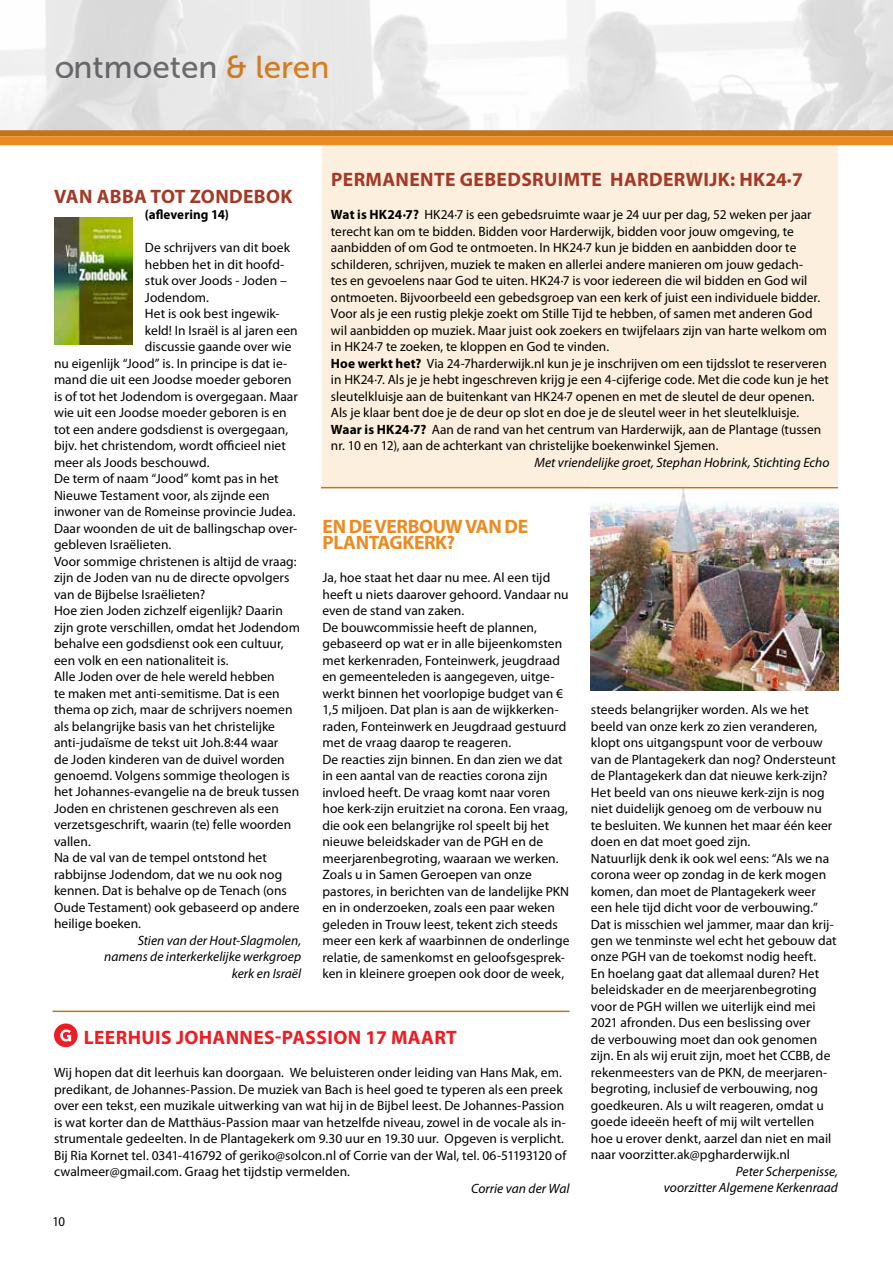
<style>
.page{position:relative;width:893px;height:1263px;background:#fff}
.page>*{position:absolute;margin:0;border:0;box-sizing:border-box;transform-origin:0 0}
.t1{font:31.5px "Museo Sans 500";color:#77787b}
.t2{font:700 19.5px "Myriad Pro";letter-spacing:.02em;color:#a43927}
.t3{font:700 19.5px "Myriad Pro";letter-spacing:.02em;color:#ed1d24}
.t4{font:700 19.5px/16.5px "Myriad Pro";letter-spacing:-.02em;color:#eb8c23}
.t5{font:13.5px/16.5px "Myriad Pro";letter-spacing:.005em;color:#000}
.t6{font:italic 13.5px/16.5px "Myriad Pro";color:#000;text-align:right}
.t7{font:700 13.5px "Myriad Pro";color:#000}
.t8{font:13.5px "Myriad Pro";letter-spacing:.005em;color:#000;scale:.95 1}
.s1{color:#eb8c23}
.s2{font-weight:700}
</style>
<div class="page">
<div style="left:0;top:130px;width:893px;height:6px;background:#c2741b"></div>
<img style="left:54px;top:218px;width:78px;height:126px">
<div style="left:322px;top:145px;width:516px;height:342px;background:#fdefdd"></div>
<img style="left:591px;top:488px;width:247px;height:202px">
<hr style="left:321px;top:487px;width:517px;height:1px;background:#c2741b">
<svg style="left:54px;top:1023px;width:24px;height:24px"></svg>
<hr style="left:53px;top:1010px;width:517px;height:2px;background:#c2741b">
<div style="left:0;top:136px;width:893px;height:9px;background:#eb8c23"></div>
<h1 class="t1" style="left:54px;top:50px;width:277px">ontmoeten <span class="s1">&amp; leren</span></h1>
<h2 class="t2" style="left:331px;top:167px;width:344px">PERMANENTE GEBEDSRUIMTE HARDERWIJ</h2>
<h2 class="t2" style="left:718px;top:167px;width:87px">K: HK24∙7</h2>
<p class="t5" style="left:331px;top:206px;width:500px"><span class="s2">WAT IS HK24∙7?</span> HK24∙7 is een gebedsruimte waar je 24 uur per dag, 52 weken per jaar terecht kan om te bidden. Bidden voor Harderwijk, bidden voor jouw omgeving, te aanbidden of om God te ontmoeten. In HK24∙7 kun je bidden en aanbidden door te schilderen, schrijven, muziek te maken en allerlei andere manieren om jouw gedach-<br>tes en gevoelens naar God te uiten. HK24∙7 is voor iedereen die wil bidden en God wil ontmoeten. Bijvoorbeeld een gebedsgroep van een kerk of juist een individuele bidder.<br>Voor als je een rustig plekje zoekt om Stille Tijd te hebben, of samen met anderen God wil aanbidden op muziek. Maar juist ook zoekers en twijfelaars zijn van harte welkom om in HK24∙7 te zoeken, te kloppen en God te vinden.<br><span class="s2">HOE WERKT HET?</span> Via 24-7harderwijk.nl kun je je inschrijven om een tijdsslot te reserveren in HK24∙7. Als je je hebt ingeschreven krijg je een 4-cijferige code. Met die code kun je het sleutelkluisje aan de buitenkant van HK24∙7 openen en met de sleutel de deur openen.<br>Als je klaar bent doe je de deur op slot en doe je de sleutel weer in het sleutelkluisje.<br><span class="s2">WAAR IS HK24∙7?</span> Aan de rand van het centrum van Harderwijk, aan de Plantage (tussen nr. 10 en 12), aan de achterkant van christelijke boekenwinkel Sjemen.</p>
<p class="t6" style="left:534px;top:454px;width:297px">Met vriendelijke groet, Stephan Hobrink, Stichting Echo</p>
<h2 class="t2" style="left:54px;top:183px;width:56px">VAN ABBA</h2>
<h2 class="t2" style="left:151px;top:183px;width:13px">TOT</h2>
<h2 class="t2" style="left:190px;top:183px;width:14px">ZOND</h2>
<h2 class="t2" style="left:243px;top:183px;width:25px">EBOK</h2>
<p class="t7" style="left:145px;top:206px;width:86px">(AFLEVERING 14)</p>
<p class="t5" style="left:145px;top:239px;width:147px">De schrijvers van dit boek</p>
<p class="t5" style="left:145px;top:256px;width:141px">hebben het in dit hoofd-</p>
<p class="t5" style="left:145px;top:272px;width:143px">stuk over Joods - Joden –</p>
<p class="t5" style="left:145px;top:288px;width:66px">Jodendom.</p>
<p class="t5" style="left:145px;top:305px;width:136px">Het is ook best ingewik-</p>
<p class="t5" style="left:145px;top:321px;width:154px">keld! In Israël is al jaren een</p>
<p class="t5" style="left:145px;top:338px;width:148px">discussie gaande over wie</p>
<p class="t5" style="left:54px;top:354px;width:235px">nu eigenlijk “Jood” is. In principe is dat ie-</p>
<p class="t5" style="left:54px;top:371px;width:239px">mand die uit een Joodse moeder geboren</p>
<p class="t5" style="left:54px;top:387px;width:245px">is of tot het Jodendom is overgegaan. Maar</p>
<p class="t5" style="left:54px;top:404px;width:234px">wie uit een Joodse moeder geboren is en</p>
<p class="t5" style="left:54px;top:420px;width:236px">tot een andere godsdienst is overgegaan,</p>
<p class="t5" style="left:54px;top:437px;width:233px">bijv. het christendom, wordt officieel niet</p>
<p class="t5" style="left:54px;top:453px;width:157px">meer als Joods beschouwd.</p>
<p class="t5" style="left:54px;top:470px;width:226px">De term of naam “Jood” komt pas in het</p>
<p class="t5" style="left:54px;top:486px;width:217px">Nieuwe Testament voor, als zijnde een</p>
<p class="t5" style="left:54px;top:503px;width:243px">inwoner van de Romeinse provincie Judea.</p>
<p class="t5" style="left:54px;top:519px;width:245px">Daar woonden de uit de ballingschap over-</p>
<p class="t5" style="left:54px;top:536px;width:119px">gebleven Israëlieten.</p>
<p class="t5" style="left:54px;top:552px;width:244px">Voor sommige christenen is altijd de vraag:</p>
<p class="t5" style="left:54px;top:569px;width:237px">zijn de Joden van nu de directe opvolgers</p>
<p class="t5" style="left:54px;top:585px;width:153px">van de Bijbelse Israëlieten?</p>
<p class="t5" style="left:54px;top:602px;width:230px">Hoe zien Joden zichzelf eigenlijk? Daarin</p>
<p class="t5" style="left:54px;top:618px;width:247px">zijn grote verschillen, omdat het Jodendom</p>
<p class="t5" style="left:54px;top:635px;width:231px">behalve een godsdienst ook een cultuur,</p>
<p class="t5" style="left:54px;top:651px;width:176px">een volk en een nationaliteit is.</p>
<p class="t5" style="left:54px;top:668px;width:222px">Alle Joden over de hele wereld hebben</p>
<p class="t5" style="left:54px;top:684px;width:227px">te maken met anti-semitisme. Dat is een</p>
<p class="t5" style="left:54px;top:701px;width:240px">thema op zich, maar de schrijvers noemen</p>
<p class="t5" style="left:54px;top:717px;width:223px">als belangrijke basis van het christelijke</p>
<p class="t5" style="left:54px;top:734px;width:226px">anti-judaïsme de tekst uit Joh.8:44 waar</p>
<p class="t5" style="left:54px;top:750px;width:232px">de Joden kinderen van de duivel worden</p>
<p class="t5" style="left:54px;top:767px;width:237px">genoemd. Volgens sommige theologen is</p>
<p class="t5" style="left:54px;top:783px;width:247px">het Johannes-evangelie na de breuk tussen</p>
<p class="t5" style="left:54px;top:800px;width:226px">Joden en christenen geschreven als een</p>
<p class="t5" style="left:54px;top:816px;width:239px">verzetsgeschrift, waarin (te) felle woorden</p>
<p class="t5" style="left:54px;top:833px;width:38px">vallen.</p>
<p class="t5" style="left:54px;top:849px;width:214px">Na de val van de tempel ontstond het</p>
<p class="t5" style="left:54px;top:866px;width:230px">rabbijnse Jodendom, dat we nu ook nog</p>
<p class="t5" style="left:54px;top:882px;width:234px">kennen. Dat is behalve op de Tenach (ons</p>
<p class="t5" style="left:54px;top:899px;width:247px">Oude Testament) ook gebaseerd op andere</p>
<p class="t5" style="left:54px;top:915px;width:89px">heilige boeken.</p>
<p class="t6" style="left:104px;top:932px;width:199px">Stien van der Hout-Slagmolen, namens de interkerkelijke werkgroep kerk en Israël</p>
<h2 class="t4" style="left:323px;top:517px;width:205px">EN DE VERBOUW VAN DE<br>PLANTAGKERK?</h2>
<p class="t5" style="left:322px;top:569px;width:249px">Ja, hoe staat het daar nu mee. Al een tijd heeft u niets daarover gehoord. Vandaar nu even de stand van zaken.<br>De bouwcommissie heeft de plannen, gebaseerd op wat er in alle bijeenkomsten met kerkenraden, Fonteinwerk, jeugdraad en gemeenteleden is aangegeven, uitge&shy;werkt binnen het voorlopige budget van € 1,5 miljoen. Dat plan is aan de wijkkerken&shy;raden, Fonteinwerk en Jeugdraad gestuurd met de vraag daarop te reageren.<br>De reacties zijn binnen. En dan zien we dat in een aantal van de reacties corona zijn invloed heeft. De vraag komt naar voren hoe kerk-zijn eruitziet na corona. Een vraag, die ook een belangrijke rol speelt bij het nieuwe beleidskader van de PGH en de meerjarenbegroting, waaraan we werken.<br>Zoals u in Samen Geroepen van onze pastores, in berichten van de landelijke PKN en in onderzoeken, zoals een paar weken geleden in Trouw leest, tekent zich steeds meer een kerk af waarbinnen de onderlinge relatie, de samenkomst en geloofsgesprek&shy;ken in kleinere groepen ook door de week,</p>
<p class="t5" style="left:591px;top:701px;width:247px">steeds belangrijker worden. Als we het beeld van onze kerk zo zien veranderen, klopt ons uitgangspunt voor de verbouw van de Plantagekerk dan nog? Ondersteunt de Plantagekerk dan dat nieuwe kerk-zijn?<br>Het beeld van ons nieuwe kerk-zijn is nog niet duidelijk genoeg om de verbouw nu<br>te besluiten. We kunnen het maar één keer doen en dat moet goed zijn.<br>Natuurlijk denk ik ook wel eens: “Als we na corona weer op zondag in de kerk mogen komen, dan moet de Plantagekerk weer een hele tijd dicht voor de verbouwing.” Dat is misschien wel jammer, maar dan krij&shy;gen we tenminste wel echt het gebouw dat onze PGH van de toekomst nodig heeft.<br>En hoelang gaat dat allemaal duren? Het beleidskader en de meerjarenbegroting voor de PGH willen we uiterlijk eind mei 2021 afronden. Dus een beslissing over<br>de verbouwing moet dan ook genomen zijn. En als wij eruit zijn, moet het CCBB, de rekenmeesters van de PKN, de meerjaren&shy;begroting, inclusief de verbouwing, nog goedkeuren. Als u wilt reageren, omdat u goede ideeën heeft of mij wilt vertellen hoe u erover denkt, aarzel dan niet en mail naar voorzitter.ak@pgharderwijk.nl</p>
<p class="t6" style="left:664px;top:1163px;width:176px">Peter Scherpenisse,<br>voorzitter Algemene Kerkenraad</p>
<h2 class="t3" style="left:84px;top:1025px;width:12px">LEERH</h2>
<h2 class="t3" style="left:142px;top:1025px;width:317px">UIS JOHANNES-PASSION 17 MAART</h2>
<p class="t5" style="left:54px;top:1064px;width:514px">Wij hopen dat dit leerhuis kan doorgaan. We beluisteren onder leiding van Hans Mak, em. predikant, de Johannes-Passion. De muziek van Bach is heel goed te typeren als een preek over een tekst, een muzikale uitwerking van wat hij in de Bijbel leest. De Johannes-Passion is wat korter dan de Matthäus-Passion maar van hetzelfde niveau, zowel in de vocale als in&shy;strumentale gedeelten. In de Plantagekerk om 9.30 uur en 19.30 uur. Opgeven is verplicht.<br>Bij Ria Kornet tel. 0341-416792 of geriko@solcon.nl of Corrie van der Wal, tel. 06-51193120 of cwalmeer@gmail.com. Graag het tijdstip vermelden.</p>
<p class="t6" style="left:471px;top:1179px;width:100px">Corrie van der Wal</p>
<p class="t8" style="left:52px;top:1213px;width:15px">10</p>
</div>
